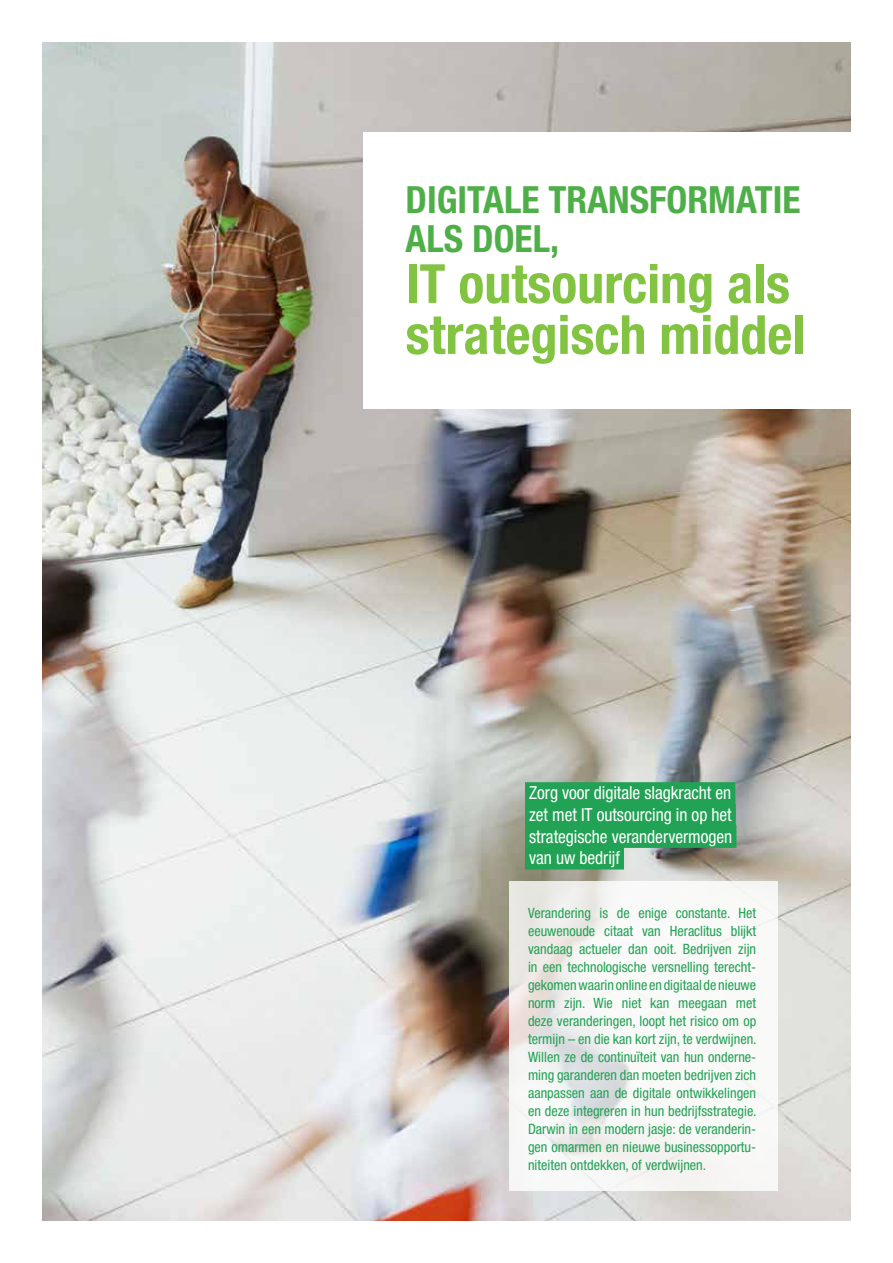
<style>
.page{position:relative;width:893px;height:1263px;background:#fff}
.page>*{position:absolute;margin:0;border:0;box-sizing:border-box;transform-origin:0 0}
.t1{font:700 condensed 54px/51px "Helvetica Neue LT Std";color:#82c341}
.t2{font:700 condensed 37.5px/39px "Helvetica Neue LT Std";color:#4eaf48}
.t3{font:condensed 18px/21.6px "Helvetica Neue LT Std";letter-spacing:-.005em;color:#fff;text-align:justify}
.t4{font:condensed 14.25px/18px "Helvetica Neue LT Std";color:#21a254;text-align:justify}
</style>
<div class="page">
<img style="left:43px;top:43px;width:807px;height:1177px">
<div style="left:364px;top:132px;width:529px;height:276px;background:#fff"></div>
<div style="left:525px;top:782px;width:210px;height:23px;background:#21a254"></div>
<div style="left:525px;top:804px;width:211px;height:22px;background:#21a254"></div>
<div style="left:525px;top:825px;width:211px;height:23px;background:#21a254"></div>
<div style="left:525px;top:847px;width:99px;height:22px;background:#21a254"></div>
<svg style="left:509px;top:881px;width:269px;height:310px"></svg>
<h2 class="t2" style="left:406px;top:180px;width:396px">DIGITALE TRANSFORMATIE<br>ALS DOEL,</h2>
<h1 class="t1" style="left:406px;top:257px;width:401px">IT outsourcing als strategisch middel</h1>
<p class="t3" style="left:529px;top:782px;width:205px">Zorg voor digitale slagkracht en zet met IT outsourcing in op het strategische verandervermogen van uw bedrijf</p>
<p class="t4" style="left:528px;top:904px;width:230px">Verandering is de enige constante. Het eeuwenoude citaat van Heraclitus blijkt vandaag actueler dan ooit. Bedrijven zijn in een technologische versnelling terecht&shy;gekomen waarin online en digitaal de nieuwe norm zijn. Wie niet kan meegaan met deze veranderingen, loopt het risico om op termijn – en die kan kort zijn, te verdwijnen.<br>Willen ze de continuïteit van hun onderne&shy;ming garanderen dan moeten bedrijven zich aanpassen aan de digitale ontwikkelingen en deze integreren in hun bedrijfsstrategie.<br>Darwin in een modern jasje: de veranderin&shy;gen omarmen en nieuwe businessopportu&shy;niteiten ontdekken, of verdwijnen.</p>
</div>
